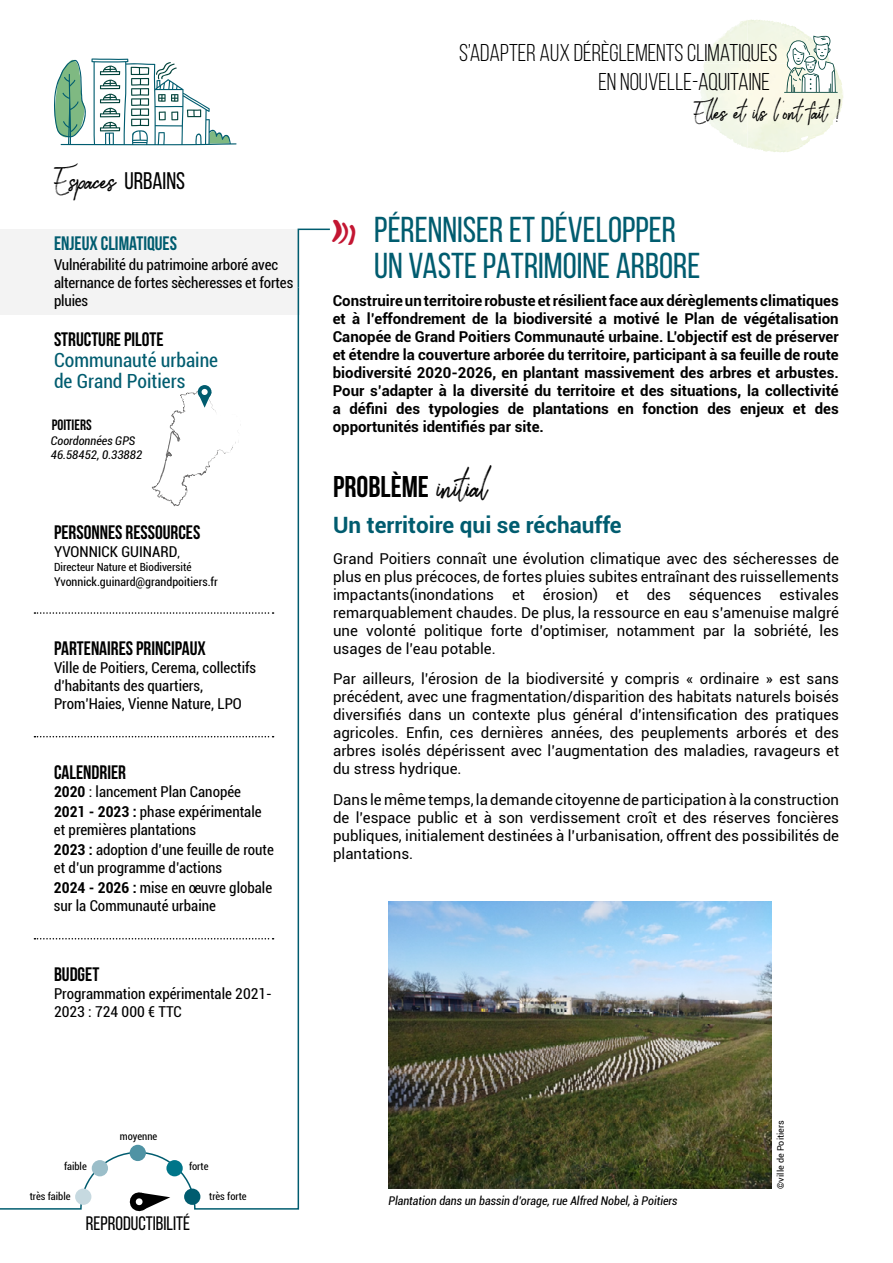
<style>
.page{position:relative;width:893px;height:1263px;background:#fff}
.page>*{position:absolute;margin:0;border:0;box-sizing:border-box;transform-origin:0 0}
.t1{font:36px/36px "Bebas Neue";color:#005c6f}
.t2{font:36px "Lion Font Official";color:#c31632}
.t3{font:32.85px "Brownhill Script";color:#000}
.t4{font:30px "Bebas Neue";color:#000}
.t5{font:26.55px "Brownhill Script";color:#000}
.t6{font:24.3px/29.1px "Bebas Neue";color:#000}
.t7{font:700 22.5px "Roboto";color:#005c6f}
.t8{font:19.5px "Bebas Neue";color:#000}
.t9{font:condensed 19.5px/21px "Roboto";color:#005c6f}
.t10{font:19.5px "Bebas Neue";color:#005c6f}
.t11{font:19.5px "Bebas Neue";color:#000}
.t12{font:15px/18px "Roboto";color:#000;text-align:justify}
.t13{font:700 15px/18px "Roboto";color:#000;text-align:justify}
.t14{font:condensed 15px/18px "Roboto";color:#000}
.t15{font:15px "Bebas Neue";color:#000}
.t16{font:italic condensed 12px/14.4px "Roboto";color:#000}
.t17{font:condensed 12px "Roboto";color:#000}
.t18{font:condensed 11.25px "Roboto";color:#000}
.t19{font:condensed 10.5px "Roboto";color:#000}
.t20{font:9px "Roboto";color:#000}
.s1{font-family:"Bebas Neue";font-size:24px}
.s2{font-size:12px}
.s3{font-weight:700}
.s4{font-family:"Brownhill Script";font-size:39px}
</style>
<div class="page">
<svg style="left:54px;top:58px;width:183px;height:87px"></svg>
<img style="left:745px;top:19px;width:23px;height:2px">
<img style="left:810px;top:75px;width:33px;height:33px">
<img style="left:747px;top:140px;width:49px;height:12px">
<svg style="left:784px;top:35px;width:54px;height:58px"></svg>
<div style="left:0;top:229px;width:299px;height:85px;background:#f3f3f3"></div>
<svg style="left:297px;top:228px;width:33px;height:58px"></svg>
<svg style="left:0;top:286px;width:300px;height:924px"></svg>
<div style="left:75px;top:1188px;width:16px;height:17px;background:#c6d9e0;border-radius:50%"></div>
<div style="left:92px;top:1160px;width:16px;height:16px;background:#9bbec9;border-radius:50%"></div>
<div style="left:130px;top:1145px;width:16px;height:16px;background:#5093a4;border-radius:50%"></div>
<div style="left:166px;top:1160px;width:17px;height:16px;background:#007589;border-radius:50%"></div>
<div style="left:184px;top:1188px;width:16px;height:17px;background:#005c6f;border-radius:50%"></div>
<svg style="left:129px;top:1191px;width:41px;height:21px"></svg>
<svg style="left:34px;top:736px;width:240px;height:1px"></svg>
<svg style="left:34px;top:612px;width:240px;height:2px"></svg>
<svg style="left:34px;top:938px;width:240px;height:1px"></svg>
<svg style="left:152px;top:386px;width:90px;height:121px"></svg>
<img style="left:389px;top:901px;width:383px;height:287px">
<h2 class="t3" style="left:54px;top:159px;width:133px">Espaces <span class="s1">URBAINS</span></h2>
<h3 class="t10" style="left:54px;top:233px;width:125px">ENJEUX CLIMATIQUES</h3>
<p class="t14" style="left:54px;top:255px;width:241px">Vulnérabilité du patrimoine arboré avec alternance de fortes sècheresses et fortes pluies</p>
<h3 class="t8" style="left:54px;top:329px;width:111px">STRUCTURE PILOTE</h3>
<h3 class="t9" style="left:54px;top:349px;width:166px">Communauté urbaine de Grand Poitiers</h3>
<p class="t15" style="left:52px;top:417px;width:41px">POITIERS</p>
<p class="t16" style="left:51px;top:433px;width:93px">Coordonnées GPS<br>46.58452, 0.33882</p>
<h3 class="t8" style="left:54px;top:521px;width:148px">PERSONNES RESSOURCES</h3>
<p class="t14" style="left:54px;top:542px;width:128px">YVONNICK GUINARD<span class="s2">,</span></p>
<p class="t18" style="left:54px;top:559px;width:139px">Directeur Nature et Biodiversité</p>
<p class="t17" style="left:54px;top:573px;width:165px">Yvonnick.guinard@grandpoitiers.fr</p>
<h3 class="t8" style="left:54px;top:638px;width:153px">PARTENAIRES PRINCIPAUX</h3>
<p class="t14" style="left:54px;top:658px;width:204px">Ville de Poitiers, Cerema, collectifs d’habitants des quartiers,<br>Prom’Haies, Vienne Nature, LPO</p>
<h3 class="t8" style="left:54px;top:761px;width:74px">CALENDRIER</h3>
<p class="t14" style="left:54px;top:781px;width:209px;line-height:20.1px"><span class="s3">2020</span> : lancement Plan Canopée<br><span class="s3">2021 - 2023 :</span> phase expérimentale</p>
<p class="t14" style="left:54px;top:819px;width:221px;line-height:20.1px">et premières plantations<br><span class="s3">2023 :</span> adoption d’une feuille de route</p>
<p class="t14" style="left:54px;top:857px;width:220px;line-height:20.1px">et d’un programme d’actions<br><span class="s3">2024 - 2026 :</span> mise en œuvre globale</p>
<p class="t14" style="left:54px;top:896px;width:163px">sur la Communauté urbaine</p>
<h3 class="t8" style="left:54px;top:963px;width:47px">BUDGET</h3>
<p class="t14" style="left:54px;top:984px;width:219px">Programmation expérimentale 2021-<br>2023 : 724 000 € TTC</p>
<h3 class="t6" style="left:598px;top:38px;width:181px;text-indent:-139px">S’ADAPTER AUX DÉRÈGLEMENTS CLIMATIQUES<br>EN NOUVELLE-AQUITAINE</h3>
<h3 class="t5" style="left:694px;top:95px;width:148px">Elles et ils l’ont fait !</h3>
<h1 class="t1" style="left:374px;top:211px;width:328px">PÉRENNISER ET DÉVELOPPER<br>UN VASTE PATRIMOINE ARBORE</h1>
<p class="t13" style="left:333px;top:291px;width:507px">Construire un territoire robuste et résilient face aux dérèglements climatiques et à l’effondrement de la biodiversité a motivé le Plan de végétalisation Canopée de Grand Poitiers Communauté urbaine. L’objectif est de préserver et étendre la couverture arborée du territoire, participant à sa feuille de route biodiversité 2020-2026, en plantant massivement des arbres et arbustes.<br>Pour s’adapter à la diversité du territoire et des situations, la collectivité a défini des typologies de plantations en fonction des enjeux et des opportunités identifiés par site.</p>
<h3 class="t4" style="left:333px;top:471px;width:156px">PROBLÈME <span class="s4">initial</span></h3>
<h3 class="t7" style="left:333px;top:509px;width:290px">Un territoire qui se réchauffe</h3>
<p class="t12" style="left:333px;top:549px;width:507px">Grand Poitiers connaît une évolution climatique avec des sécheresses de plus en plus précoces, de fortes pluies subites entraînant des ruissellements impactants(inondations et érosion) et des séquences estivales remarquablement chaudes. De plus, la ressource en eau s’amenuise malgré une volonté politique forte d’optimiser, notamment par la sobriété, les usages de l’eau potable.</p>
<p class="t12" style="left:333px;top:669px;width:507px">Par ailleurs, l’érosion de la biodiversité y compris « ordinaire » est sans précédent, avec une fragmentation/disparition des habitats naturels boisés diversifiés dans un contexte plus général d’intensification des pratiques agricoles. Enfin, ces dernières années, des peuplements arborés et des arbres isolés dépérissent avec l’augmentation des maladies, ravageurs et du stress hydrique.</p>
<p class="t12" style="left:333px;top:790px;width:507px">Dans le même temps, la demande citoyenne de participation à la construction de l’espace public et à son verdissement croît et des réserves foncières publiques, initialement destinées à l’urbanisation, offrent des possibilités de plantations.</p>
<h1 class="t2" style="left:330px;top:211px;width:28px">E</h1>
<p class="t19" style="left:64px;top:1159px;width:24px">faible</p>
<p class="t19" style="left:30px;top:1189px;width:42px">très faible</p>
<p class="t19" style="left:120px;top:1129px;width:39px">moyenne</p>
<p class="t19" style="left:189px;top:1159px;width:21px">forte</p>
<p class="t19" style="left:209px;top:1189px;width:39px">très forte</p>
<h3 class="t11" style="left:86px;top:1213px;width:106px">REPRODUCTIBILITÉ</h3>
<p class="t16" style="left:388px;top:1193px;width:291px">Plantation dans un bassin d’orage, rue Alfred Nobel, à Poitiers</p>
<p class="t20" style="left:774px;top:1188px;width:70px;rotate:-90deg">©ville de Poitiers</p>
</div>
